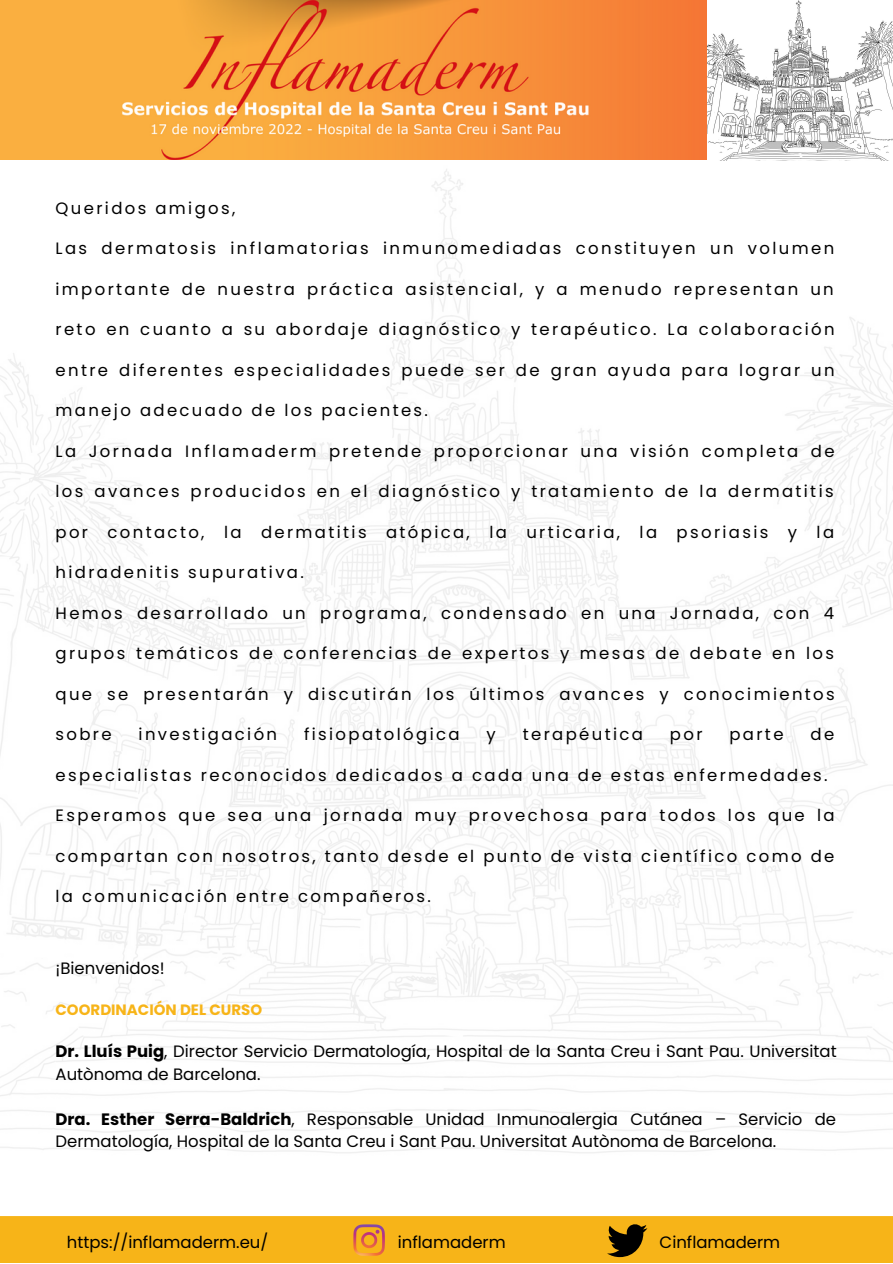
<style>
.page{position:relative;width:893px;height:1264px;background:#fff}
.page>*{position:absolute;margin:0;border:0;box-sizing:border-box;transform-origin:0 0}
.t1{font:16.5px "Poppins";letter-spacing:.145em;color:#000}
.t2{font:16.5px/22.5px "Poppins";color:#000}
.t3{font:700 15px "Poppins";color:#f7b418}
.s1{font-weight:700}
</style>
<div class="page">
<img style="left:0;top:0;width:892px;height:1153px">
<div style="left:0;top:1216px;width:892px;height:46px;background:#f7b418"></div>
<svg style="left:353px;top:1224px;width:32px;height:31px"></svg>
<svg style="left:607px;top:1224px;width:40px;height:32px"></svg>
<p class="t1" style="left:56px;top:197px;width:181px">Queridos amigos,</p>
<p class="t1" style="left:56px;top:237px;width:780px">Las dermatosis inflamatorias inmunomediadas constituyen un volumen</p>
<p class="t1" style="left:56px;top:277px;width:779px">importante de nuestra práctica asistencial, y a menudo representan un</p>
<p class="t1" style="left:56px;top:318px;width:780px">reto en cuanto a su abordaje diagnóstico y terapéutico. La colaboración</p>
<p class="t1" style="left:56px;top:358px;width:780px">entre diferentes especialidades puede ser de gran ayuda para lograr un</p>
<p class="t1" style="left:56px;top:399px;width:374px">manejo adecuado de los pacientes.</p>
<p class="t1" style="left:56px;top:439px;width:780px">La Jornada Inflamaderm pretende proporcionar una visión completa de</p>
<p class="t1" style="left:56px;top:480px;width:779px">los avances producidos en el diagnóstico y tratamiento de la dermatitis</p>
<p class="t1" style="left:56px;top:520px;width:780px">por contacto, la dermatitis atópica, la urticaria, la psoriasis y la</p>
<p class="t1" style="left:56px;top:561px;width:250px">hidradenitis supurativa.</p>
<p class="t1" style="left:56px;top:601px;width:780px">Hemos desarrollado un programa, condensado en una Jornada, con 4</p>
<p class="t1" style="left:56px;top:642px;width:779px">grupos temáticos de conferencias de expertos y mesas de debate en los</p>
<p class="t1" style="left:56px;top:682px;width:780px">que se presentarán y discutirán los últimos avances y conocimientos</p>
<p class="t1" style="left:56px;top:723px;width:58px">sobre</p>
<p class="t1" style="left:139px;top:723px;width:140px">investigación</p>
<p class="t1" style="left:304px;top:723px;width:157px">fisiopatológica</p>
<p class="t1" style="left:486px;top:723px;width:11px">y</p>
<p class="t1" style="left:522px;top:723px;width:122px">terapéutica</p>
<p class="t1" style="left:670px;top:723px;width:34px">por</p>
<p class="t1" style="left:729px;top:723px;width:56px">parte</p>
<p class="t1" style="left:810px;top:723px;width:25px">de</p>
<p class="t1" style="left:56px;top:763px;width:773px">especialistas reconocidos dedicados a cada una de estas enfermedades.</p>
<p class="t1" style="left:56px;top:804px;width:780px">Esperamos que sea una jornada muy provechosa para todos los que la</p>
<p class="t1" style="left:56px;top:844px;width:780px">compartan con nosotros, tanto desde el punto de vista científico como de</p>
<p class="t1" style="left:56px;top:884px;width:377px">la comunicación entre compañeros.</p>
<p class="t2" style="left:56px;top:957px;width:111px">¡Bienvenidos!</p>
<p class="t3" style="left:56px;top:998px;width:208px">COORDINACIÓN DEL CURSO</p>
<p class="t2" style="left:56px;top:1040px;width:782px"><span class="s1">Dr. Lluís Puig</span>, Director Servicio Dermatología, Hospital de la Santa Creu i Sant Pau. Universitat<br>Autònoma de Barcelona.</p>
<p class="t2" style="left:56px;top:1107px;width:781px"><span class="s1">Dra. Esther Serra-Baldrich</span>, Responsable Unidad Inmunoalergia Cutánea – Servicio de<br>Dermatología, Hospital de la Santa Creu i Sant Pau. Universitat Autònoma de Barcelona.</p>
<p class="t2" style="left:67px;top:1230px;width:203px">https://inflamaderm.eu/</p>
<p class="t2" style="left:398px;top:1230px;width:109px">inflamaderm</p>
<p class="t2" style="left:659px;top:1230px;width:122px">Cinflamaderm</p>
</div>
